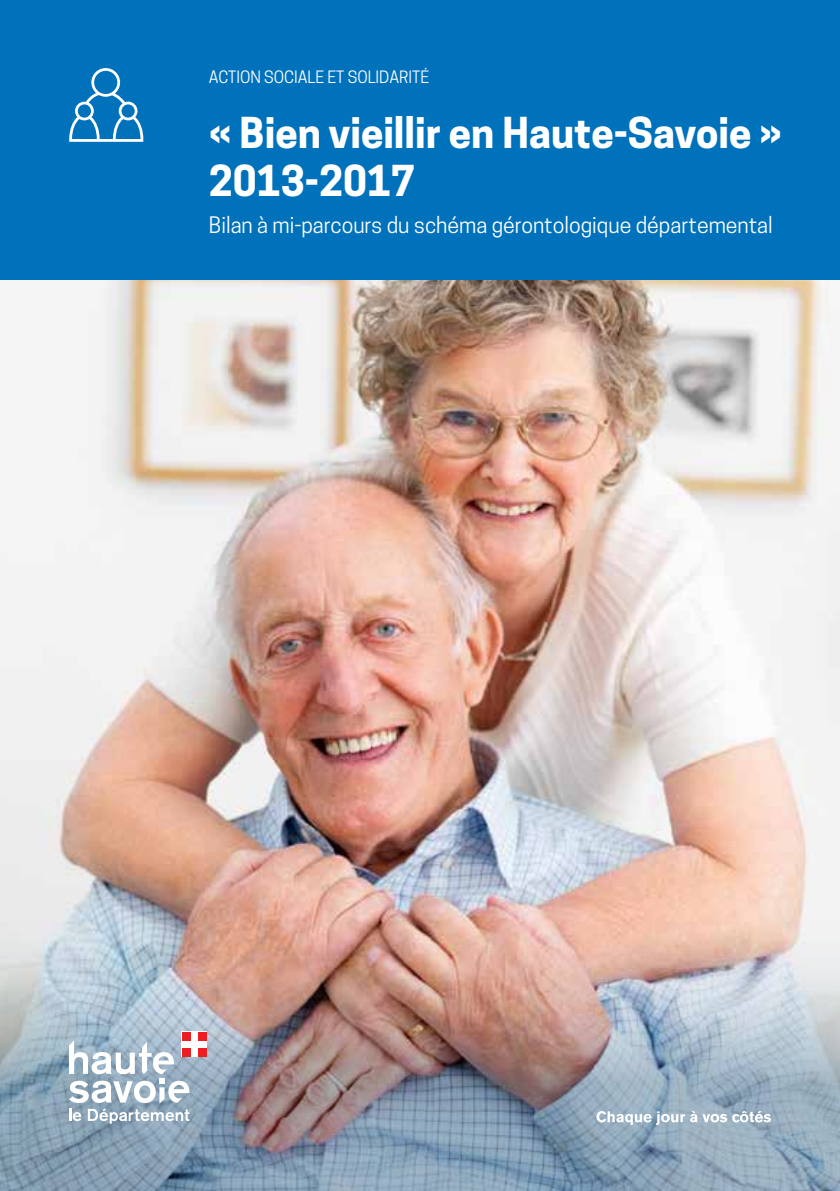
<style>
.page{position:relative;width:840px;height:1191px;background:#fff}
.page>*{position:absolute;margin:0;border:0;box-sizing:border-box;transform-origin:0 0}
.t1{font:700 40px/48px "Cooper Hewitt";color:#fff}
.t2{font:21.4px "Cooper Hewitt";color:#fff}
.t3{font:16px "Cooper Hewitt";color:#fff}
</style>
<div class="page">
<img style="left:0;top:279px;width:839px;height:633px">
<div style="left:0;top:0;width:839px;height:279px;background:#0072bc"></div>
<svg style="left:69px;top:68px;width:74px;height:74px"></svg>
<img style="left:0;top:912px;width:839px;height:279px">
<svg style="left:596px;top:1111px;width:174px;height:13px"></svg>
<div style="left:182px;top:1031px;width:25px;height:25px;background:#fff"></div>
<div style="left:182px;top:1031px;width:9px;height:9px;background:#ed1d24"></div>
<div style="left:198px;top:1031px;width:9px;height:9px;background:#ed1d24"></div>
<div style="left:182px;top:1048px;width:9px;height:8px;background:#ed1d24"></div>
<div style="left:198px;top:1048px;width:9px;height:8px;background:#ed1d24"></div>
<svg style="left:69px;top:1040px;width:120px;height:83px"></svg>
<p class="t3" style="left:209px;top:68px;width:222px">ACTION SOCIALE ET SOLIDARITÉ</p>
<h1 class="t1" style="left:209px;top:109px;width:574px">« Bien vieillir en Haute-Savoie »<br>2013-2017</h1>
<p class="t2" style="left:209px;top:212px;width:565px">Bilan à mi-parcours du schéma gérontologique départemental</p>
</div>
